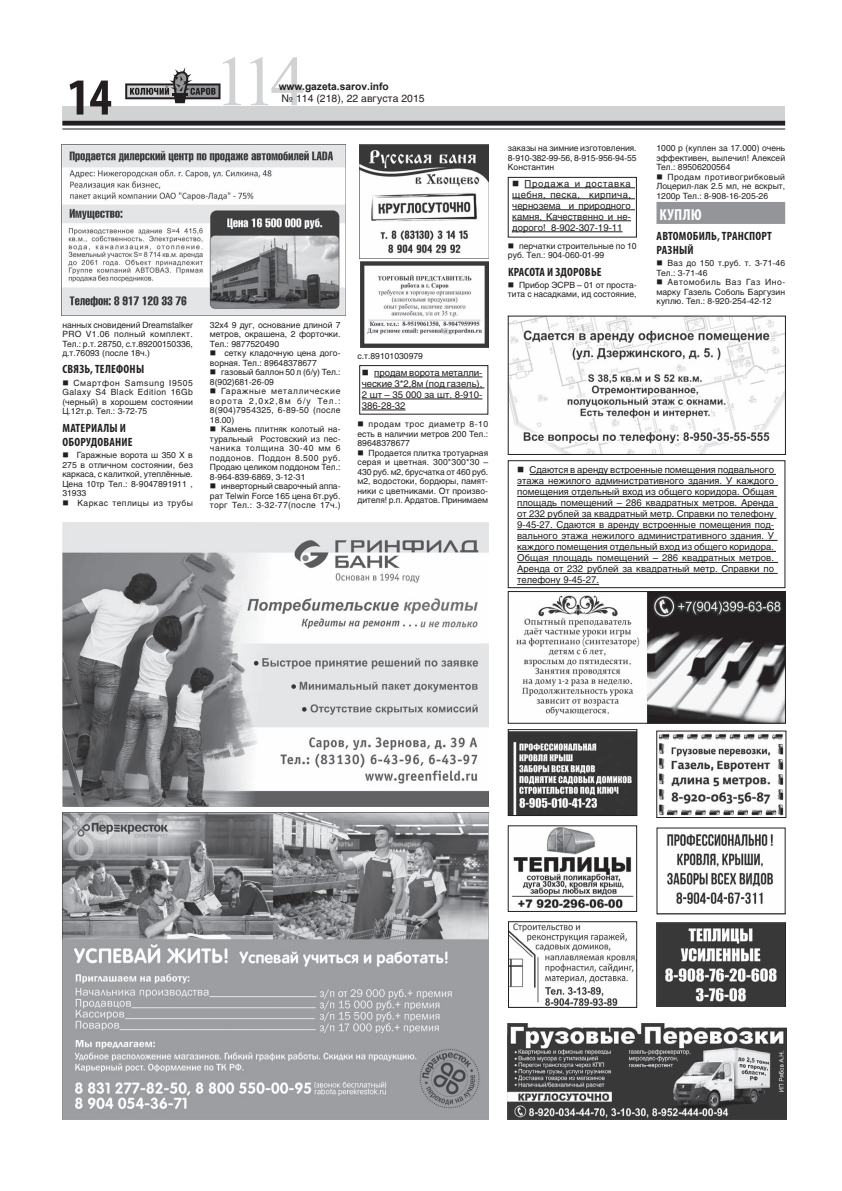
<style>
.page{position:relative;width:842px;height:1191px;background:#fff}
.page>*{position:absolute;margin:0;border:0;box-sizing:border-box;transform-origin:0 0}
.t1{font:71px "Times New Roman";color:#d1d2d4}
.t2{font:700 condensed 52.3px "Myriad Pro";color:#231f20}
.t3{font:700 condensed 16px "Myriad Pro";letter-spacing:.02em;color:#fff}
.t4{font:700 condensed 12px/14.4px "Myriad Pro";letter-spacing:.02em;color:#231f20}
.t5{font:10.4px "Helios C";color:#231f20}
.t6{font:700 10.2px "Arial";color:#231f20}
.t7{font:9.5px/11px "Helios C";color:#231f20;text-align:justify}
.t8{font:8.5px/9.5px "Helios C";color:#231f20;text-align:justify}
.t9{font:8.5px "Helios C";letter-spacing:.05em;color:#231f20}
</style>
<div class="page">
<div style="left:62px;top:106px;width:723px;height:13px;background:#d1d2d4"></div>
<hr style="left:62px;top:129px;width:723px;height:1px;background:#231f20">
<div style="left:62px;top:121px;width:723px;height:5px;background:#231f20"></div>
<svg style="left:125px;top:67px;width:96px;height:36px"></svg>
<hr style="left:374px;top:377px;width:108px;height:1px;background:#231f20">
<hr style="left:362px;top:388px;width:122px;height:1px;background:#231f20">
<hr style="left:362px;top:399px;width:120px;height:1px;background:#231f20">
<hr style="left:362px;top:410px;width:44px;height:1px;background:#231f20">
<img style="left:508px;top:1023px;width:278px;height:97px">
<img style="left:510px;top:732px;width:125px;height:82px">
<div style="left:508px;top:729px;width:129px;height:87px;border:1px solid #231f20"></div>
<img style="left:667px;top:834px;width:106px;height:70px">
<div style="left:657px;top:828px;width:128px;height:86px;border:1px solid #231f20"></div>
<img style="left:510px;top:923px;width:125px;height:83px">
<div style="left:508px;top:921px;width:129px;height:87px;border:1px solid #231f20"></div>
<img style="left:511px;top:828px;width:123px;height:81px">
<div style="left:508px;top:826px;width:129px;height:86px;border:1px solid #231f20"></div>
<img style="left:516px;top:593px;width:268px;height:129px">
<div style="left:508px;top:591px;width:278px;height:133px;border:1px solid #231f20"></div>
<img style="left:659px;top:733px;width:125px;height:83px">
<div style="left:657px;top:731px;width:129px;height:87px;border:1px solid #231f20"></div>
<img style="left:657px;top:922px;width:128px;height:85px">
<hr style="left:530px;top:474px;width:246px;height:1px;background:#231f20">
<hr style="left:517px;top:485px;width:261px;height:1px;background:#231f20">
<hr style="left:517px;top:496px;width:260px;height:1px;background:#231f20">
<hr style="left:517px;top:507px;width:261px;height:1px;background:#231f20">
<hr style="left:517px;top:518px;width:259px;height:1px;background:#231f20">
<hr style="left:517px;top:529px;width:257px;height:1px;background:#231f20">
<hr style="left:517px;top:540px;width:261px;height:1px;background:#231f20">
<hr style="left:517px;top:551px;width:259px;height:1px;background:#231f20">
<hr style="left:517px;top:562px;width:261px;height:1px;background:#231f20">
<hr style="left:517px;top:573px;width:261px;height:1px;background:#231f20">
<hr style="left:517px;top:584px;width:82px;height:1px;background:#231f20">
<div style="left:508px;top:460px;width:277px;height:128px;border:1px solid #231f20"></div>
<img style="left:510px;top:318px;width:274px;height:135px">
<div style="left:508px;top:316px;width:278px;height:139px;border:1px solid #231f20"></div>
<img style="left:62px;top:813px;width:426px;height:307px">
<img style="left:63px;top:523px;width:425px;height:283px">
<img style="left:360px;top:262px;width:128px;height:85px">
<img style="left:360px;top:145px;width:128px;height:114px">
<hr style="left:525px;top:188px;width:110px;height:1px;background:#231f20">
<hr style="left:512px;top:199px;width:123px;height:1px;background:#231f20">
<hr style="left:512px;top:210px;width:123px;height:1px;background:#231f20">
<hr style="left:512px;top:221px;width:119px;height:1px;background:#231f20">
<hr style="left:512px;top:232px;width:111px;height:1px;background:#231f20">
<div style="left:657px;top:202px;width:128px;height:22px;background:#939598"></div>
<img style="left:61px;top:145px;width:285px;height:170px">
<div style="left:359px;top:365px;width:129px;height:49px;border:1px solid #231f20"></div>
<div style="left:508px;top:177px;width:129px;height:60px;border:1px solid #231f20"></div>
<p class="t2" style="left:67px;top:66px;width:46px">14</p>
<p class="t1" style="left:214px;top:42px;width:93px">114</p>
<p class="t6" style="left:279px;top:81px;width:112px">www.gazeta.sarov.info</p>
<p class="t5" style="left:282px;top:95px;width:145px">№ 114 (218), 22 августа 2015</p>
<p class="t8" style="left:62px;top:321px;width:132px">нанных сновидений Dreamstalker PRO V1.06 полный комплект.<br>Тел.: р.т. 28750, с.т.89200150336, д.т.76093 (после 18ч.)</p>
<p class="t4" style="left:62px;top:362px;width:83px">СВЯЗЬ, ТЕЛЕФОНЫ</p>
<p class="t8" style="left:62px;top:379px;width:132px">■ Смартфон Samsung I9505<br>Galaxy S4 Black Edition 16Gb (черный) в хорошем состоянии Ц.12т.р. Тел.: 3-72-75</p>
<p class="t4" style="left:62px;top:420px;width:72px">МАТЕРИАЛЫ И<br>ОБОРУДОВАНИЕ</p>
<p class="t8" style="left:62px;top:451px;width:132px">■ Гаражные ворота ш 350 Х в 275 в отличном состоянии, без каркаса, с калиткой, утеплённые.<br>Цена 10тр Тел.: 8-9047891911 , 31933</p>
<p class="t9" style="left:62px;top:500px;width:132px">■ Каркас теплицы из трубы</p>
<p class="t8" style="left:210px;top:321px;width:132px">32х4 9 дуг, основание длиной 7 метров, окрашена, 2 форточки.<br>Тел.: 9877520490</p>
<p class="t8" style="left:210px;top:349px;width:132px">■ сетку кладочную цена дого&shy;ворная. Тел.: 89648378677</p>
<p class="t8" style="left:210px;top:368px;width:132px">■ газовый баллон 50 л (б/у) Тел.:<br>8(902)681-26-09</p>
<p class="t8" style="left:210px;top:387px;width:132px">■ Гаражные металлические ворота 2,0х2,8м б/у Тел.:<br>8(904)7954325, 6-89-50 (после 18.00)</p>
<p class="t8" style="left:210px;top:425px;width:132px">■ Камень плитняк колотый на&shy;туральный Ростовский из пес&shy;чаника толщина 30-40 мм 6 поддонов. Поддон 8.500 руб.<br>Продаю целиком поддоном Тел.:<br>8-964-839-6869, 3-12-31</p>
<p class="t8" style="left:210px;top:482px;width:132px">■ инверторный сварочный аппа&shy;рат Telwin Force 165 цена 6т.руб. торг Тел.: 3-32-77(после 17ч.)</p>
<p class="t8" style="left:358px;top:352px;width:67px">с.т.89101030979</p>
<p class="t7" style="left:362px;top:368px;width:122px">■ продам ворота металли&shy;ческие 3*2,8м (под газель), 2 шт – 35 000 за шт. 8-910- 386-28-32</p>
<p class="t8" style="left:358px;top:420px;width:132px">■ продам трос диаметр 8-10 есть в наличии метров 200 Тел.:<br>89648378677</p>
<p class="t8" style="left:358px;top:449px;width:132px">■ Продается плитка тротуарная серая и цветная. 300*300*30 – 430 руб. м2, брусчатка от 460 руб. м2, водостоки, бордюры, памят&shy;ники с цветниками. От произво&shy;дителя! р.п. Ардатов. Принимаем</p>
<p class="t8" style="left:508px;top:144px;width:130px">заказы на зимние изготовления.<br>8-910-382-99-56, 8-915-956-94-55<br>Константин</p>
<p class="t7" style="left:512px;top:179px;width:120px">■ Продажа и доставка щебня, песка, кирпича, чернозема и природного камня. Качественно и не&shy;дорого! 8-902-307-19-11</p>
<p class="t8" style="left:508px;top:242px;width:130px">■ перчатки строительные по 10 руб. Тел.: 904-060-01-99</p>
<p class="t4" style="left:508px;top:264px;width:95px">КРАСОТА И ЗДОРОВЬЕ</p>
<p class="t8" style="left:508px;top:281px;width:130px">■ Прибор ЭСРВ – 01 от проста&shy;тита с насадками, ид состояние,</p>
<p class="t8" style="left:657px;top:144px;width:130px">1000 р (куплен за 17.000) очень эффективен, вылечил! Алексей Тел.: 89506200564</p>
<p class="t8" style="left:657px;top:173px;width:130px">■ Продам противогрибковый Лоцерил-лак 2.5 мл, не вскрыт, 1200р Тел.: 8-908-16-205-26</p>
<p class="t3" style="left:660px;top:205px;width:44px">КУПЛЮ</p>
<p class="t4" style="left:657px;top:228px;width:117px">АВТОМОБИЛЬ, ТРАНСПОРТ<br>РАЗНЫЙ</p>
<p class="t8" style="left:657px;top:259px;width:130px">■ Ваз до 150 т.руб. т. 3-71-46<br>Тел.: 3-71-46</p>
<p class="t8" style="left:657px;top:278px;width:130px">■ Автомобиль Ваз Газ Ино&shy;марку Газель Соболь Баргузин куплю. Тел.: 8-920-254-42-12</p>
<p class="t7" style="left:517px;top:466px;width:258px">■ Сдаются в аренду встроенные помещения подвального этажа нежилого административного здания. У каждого помещения отдельный вход из общего коридора. Общая площадь помещений – 286 квадратных метров. Аренда от 232 рублей за квадратный метр. Справки по телефону 9-45-27. Сдаются в аренду встроенные помещения под&shy;вального этажа нежилого административного здания. У каждого помещения отдельный вход из общего коридора.<br>Общая площадь помещений – 286 квадратных метров.<br>Аренда от 232 рублей за квадратный метр. Справки по телефону 9-45-27.</p>
</div>
